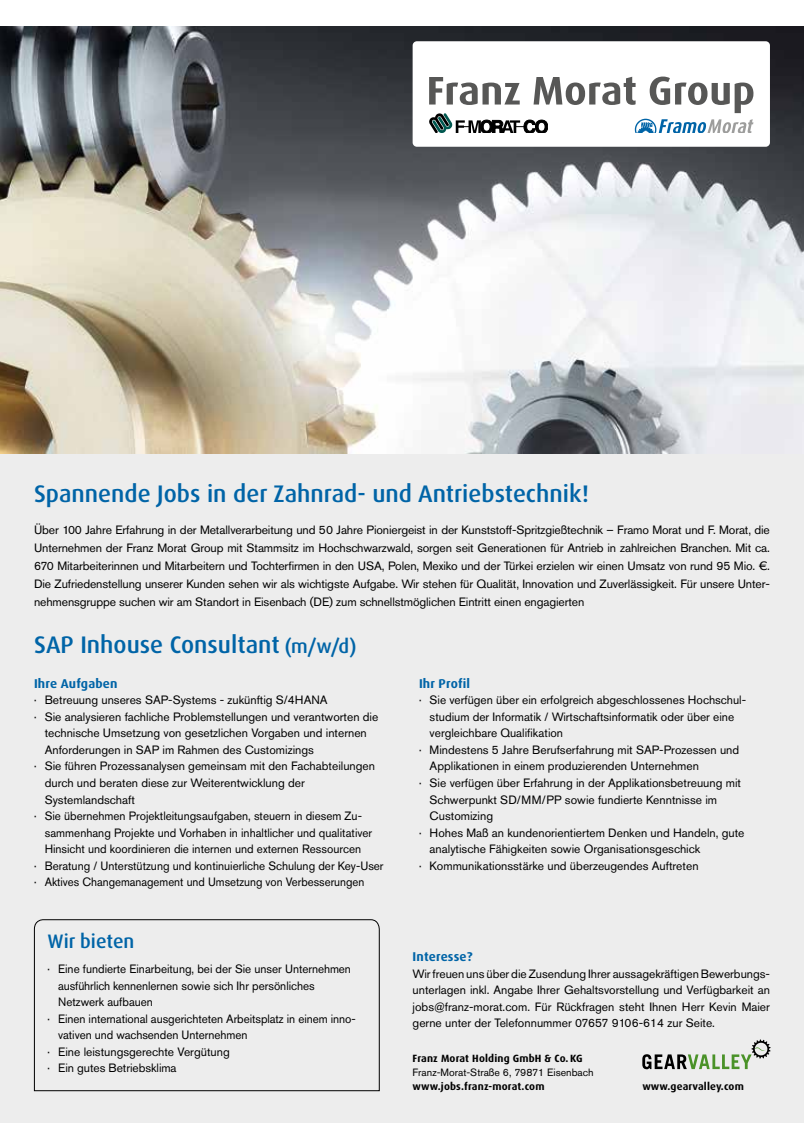
<style>
.page{position:relative;width:804px;height:1123px;background:#fff}
.page>*{position:absolute;margin:0;border:0;box-sizing:border-box;transform-origin:0 0}
.t1{font:500 24px "Dax OT";color:#0064a7}
.t2{font:500 19.5px "Dax OT";color:#0064a7}
.t3{font:700 12.75px "Dax OT";letter-spacing:.015em;color:#0064a7}
.t4{font:12px/18px "Akzidenz Grotesk Pro";color:#000;text-align:justify}
.t5{font:700 10.5px "Dax OT";letter-spacing:.015em;color:#000}
.t6{font:10.5px "Akzidenz Grotesk Pro";color:#000}
.s1{font-size:19.5px}
</style>
<div class="page">
<div style="left:0;top:32px;width:804px;height:1091px;background:#ededed"></div>
<svg style="left:642px;top:1039px;width:128px;height:30px"></svg>
<svg style="left:34px;top:919px;width:346px;height:172px"></svg>
<img style="left:0;top:26px;width:804px;height:427px">
<div style="left:412px;top:41px;width:358px;height:106px;background:#fff;border-radius:4px"></div>
<svg style="left:429px;top:77px;width:324px;height:56px"></svg>
<h1 class="t1" style="left:34px;top:478px;width:556px">Spannende Jobs in der Zahnrad- und Antriebstechnik!</h1>
<p class="t4" style="left:34px;top:520px;width:737px">Über 100 Jahre Erfahrung in der Metallverarbeitung und 50 Jahre Pioniergeist in der Kunststoff-Spritzgießtechnik – Framo Morat und F. Morat, die Unternehmen der Franz Morat Group mit Stammsitz im Hochschwarzwald, sorgen seit Generationen für Antrieb in zahlreichen Branchen. Mit ca.<br>670 Mitarbeiterinnen und Mitarbeitern und Tochterfirmen in den USA, Polen, Mexiko und der Türkei erzielen wir einen Umsatz von rund 95 Mio. €.<br>Die Zufriedenstellung unserer Kunden sehen wir als wichtigste Aufgabe. Wir stehen für Qualität, Innovation und Zuverlässigkeit. Für unsere Unter&shy;nehmensgruppe suchen wir am Standort in Eisenbach (DE) zum schnellstmöglichen Eintritt einen engagierten</p>
<h1 class="t1" style="left:34px;top:629px;width:324px">SAP Inhouse Consultant <span class="s1">(m/w/d)</span></h1>
<p class="t3" style="left:34px;top:675px;width:85px">Ihre Aufgaben</p>
<p class="t4" style="left:34px;top:691px;width:295px">· Betreuung unseres SAP-Systems - zukünftig S/4HANA</p>
<p class="t4" style="left:34px;top:707px;width:346px">· Sie analysieren fachliche Problemstellungen und verantworten die</p>
<p class="t4" style="left:45px;top:724px;width:324px">technische Umsetzung von gesetzlichen Vorgaben und internen</p>
<p class="t4" style="left:45px;top:740px;width:271px">Anforderungen in SAP im Rahmen des Customizings</p>
<p class="t4" style="left:34px;top:757px;width:342px">· Sie führen Prozessanalysen gemeinsam mit den Fachabteilungen</p>
<p class="t4" style="left:45px;top:773px;width:262px">durch und beraten diese zur Weiterentwicklung der</p>
<p class="t4" style="left:45px;top:790px;width:92px">Systemlandschaft</p>
<p class="t4" style="left:34px;top:806px;width:329px">· Sie übernehmen Projektleitungsaufgaben, steuern in diesem Zu-</p>
<p class="t4" style="left:45px;top:823px;width:329px">sammenhang Projekte und Vorhaben in inhaltlicher und qualitativer</p>
<p class="t4" style="left:45px;top:839px;width:318px">Hinsicht und koordinieren die internen und externen Ressourcen</p>
<p class="t4" style="left:34px;top:856px;width:351px">· Beratung / Unterstützung und kontinuierliche Schulung der Key-User</p>
<p class="t4" style="left:34px;top:872px;width:332px">· Aktives Changemanagement und Umsetzung von Verbesserungen</p>
<h2 class="t2" style="left:48px;top:929px;width:88px">Wir bieten</h2>
<p class="t4" style="left:48px;top:960px;width:305px">· Eine fundierte Einarbeitung, bei der Sie unser Unternehmen</p>
<p class="t4" style="left:58px;top:976px;width:258px">ausführlich kennenlernen sowie sich Ihr persönliches</p>
<p class="t4" style="left:58px;top:993px;width:96px">Netzwerk aufbauen</p>
<p class="t4" style="left:48px;top:1009px;width:310px">· Einen international ausgerichteten Arbeitsplatz in einem inno-</p>
<p class="t4" style="left:58px;top:1026px;width:191px">vativen und wachsenden Unternehmen</p>
<p class="t4" style="left:48px;top:1042px;width:184px">· Eine leistungsgerechte Vergütung</p>
<p class="t4" style="left:48px;top:1059px;width:131px">· Ein gutes Betriebsklima</p>
<p class="t3" style="left:419px;top:675px;width:52px">Ihr Profil</p>
<p class="t4" style="left:419px;top:691px;width:327px">· Sie verfügen über ein erfolgreich abgeschlossenes Hochschul-</p>
<p class="t4" style="left:429px;top:707px;width:306px">studium der Informatik / Wirtschaftsinformatik oder über eine</p>
<p class="t4" style="left:429px;top:724px;width:135px">vergleichbare Qualifikation</p>
<p class="t4" style="left:419px;top:740px;width:322px">· Mindestens 5 Jahre Berufserfahrung mit SAP-Prozessen und</p>
<p class="t4" style="left:429px;top:757px;width:271px">Applikationen in einem produzierenden Unternehmen</p>
<p class="t4" style="left:419px;top:773px;width:323px">· Sie verfügen über Erfahrung in der Applikationsbetreuung mit</p>
<p class="t4" style="left:429px;top:790px;width:289px">Schwerpunkt SD/MM/PP sowie fundierte Kenntnisse im</p>
<p class="t4" style="left:429px;top:806px;width:65px">Customizing</p>
<p class="t4" style="left:419px;top:823px;width:327px">· Hohes Maß an kundenorientiertem Denken und Handeln, gute</p>
<p class="t4" style="left:429px;top:839px;width:272px">analytische Fähigkeiten sowie Organisationsgeschick</p>
<p class="t4" style="left:419px;top:856px;width:281px">· Kommunikationsstärke und überzeugendes Auftreten</p>
<p class="t3" style="left:412px;top:948px;width:62px">Interesse?</p>
<p class="t4" style="left:412px;top:965px;width:359px;line-height:16.5px">Wir freuen uns über die Zusendung Ihrer aussagekräftigen Bewerbungs&shy;unterlagen inkl. Angabe Ihrer Gehaltsvorstellung und Verfügbarkeit an jobs@franz-morat.com. Für Rückfragen steht Ihnen Herr Kevin Maier gerne unter der Telefonnummer 07657 9106-614 zur Seite.</p>
<p class="t5" style="left:412px;top:1052px;width:172px">Franz Morat Holding GmbH &amp; Co. KG</p>
<p class="t6" style="left:412px;top:1065px;width:182px">Franz-Morat-Straße 6, 79871 Eisenbach</p>
<p class="t5" style="left:412px;top:1079px;width:133px">www.jobs.franz-morat.com</p>
<p class="t5" style="left:642px;top:1079px;width:103px">www.gearvalley.com</p>
</div>
